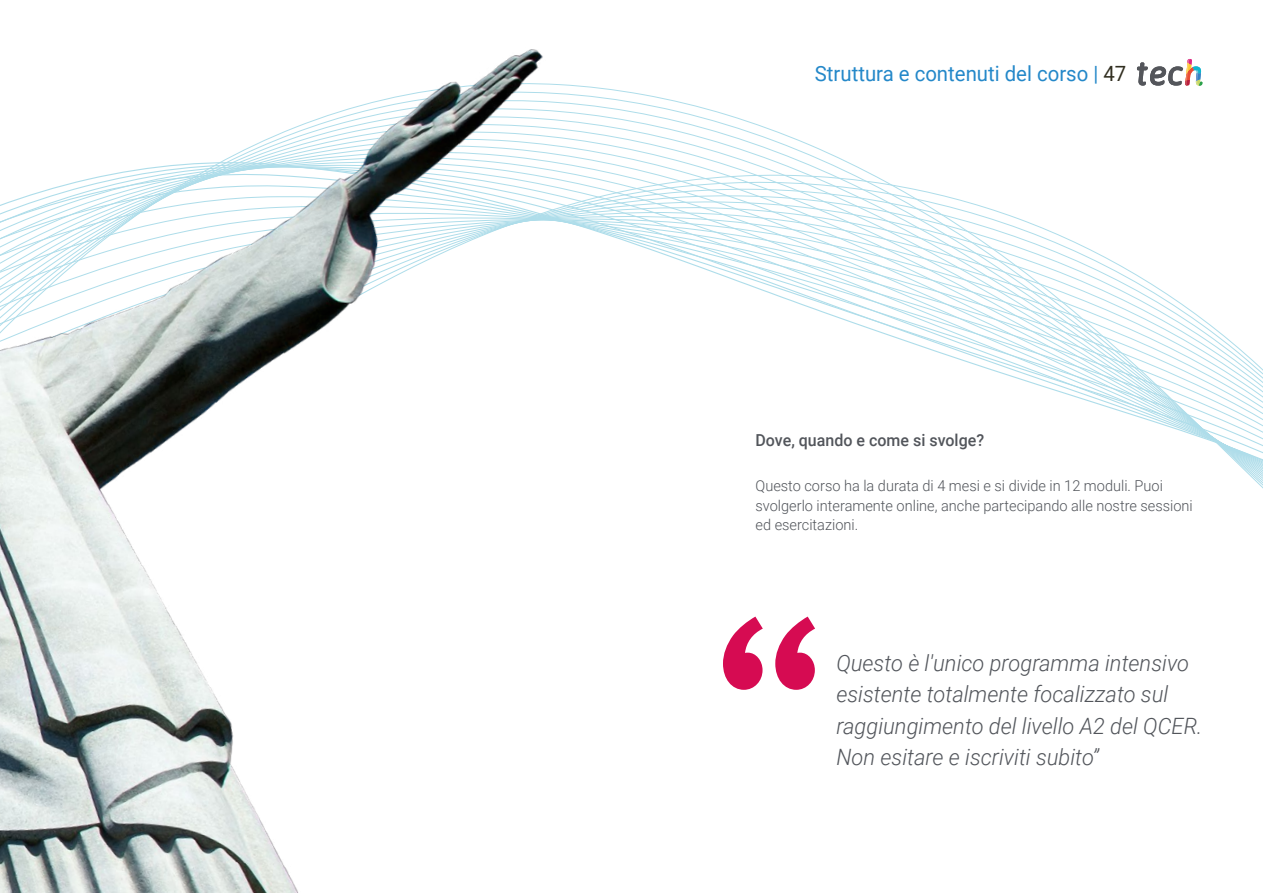
<style>
.page{position:relative;width:1263px;height:893px;background:#fff}
.page>*{position:absolute;margin:0;border:0;box-sizing:border-box;transform-origin:0 0}
.t1{font:italic 300 22.5px/31.5px "Roboto";color:#52555b}
.t2{font:21px "Roboto";color:#2488c9}
.t3{font:500 16.5px "Roboto";color:#52555b}
.t4{font:300 15px/19.5px "Roboto";color:#52555b}
.s1{color:#312e20}
</style>
<div class="page">
<svg style="left:1137px;top:59px;width:65px;height:24px"></svg>
<svg style="left:723px;top:83px;width:540px;height:534px"></svg>
<svg style="left:723px;top:617px;width:92px;height:73px"></svg>
<img style="left:0;top:49px;width:723px;height:844px">
<h2 class="t2" style="left:815px;top:59px;width:313px">Struttura e contenuti del corso | <span class="s1">47</span></h2>
<p class="t3" style="left:755px;top:429px;width:230px">Dove, quando e come si svolge?</p>
<p class="t4" style="left:755px;top:476px;width:439px">Questo corso ha la durata di 4 mesi e si divide in 12 moduli. Puoi svolgerlo interamente online, anche partecipando alle nostre sessioni ed esercitazioni.</p>
<h1 class="t1" style="left:836px;top:646px;width:367px">Questo è l'unico programma intensivo esistente totalmente focalizzato sul raggiungimento del livello A2 del QCER.<br>Non esitare e iscriviti subito”</h1>
</div>
